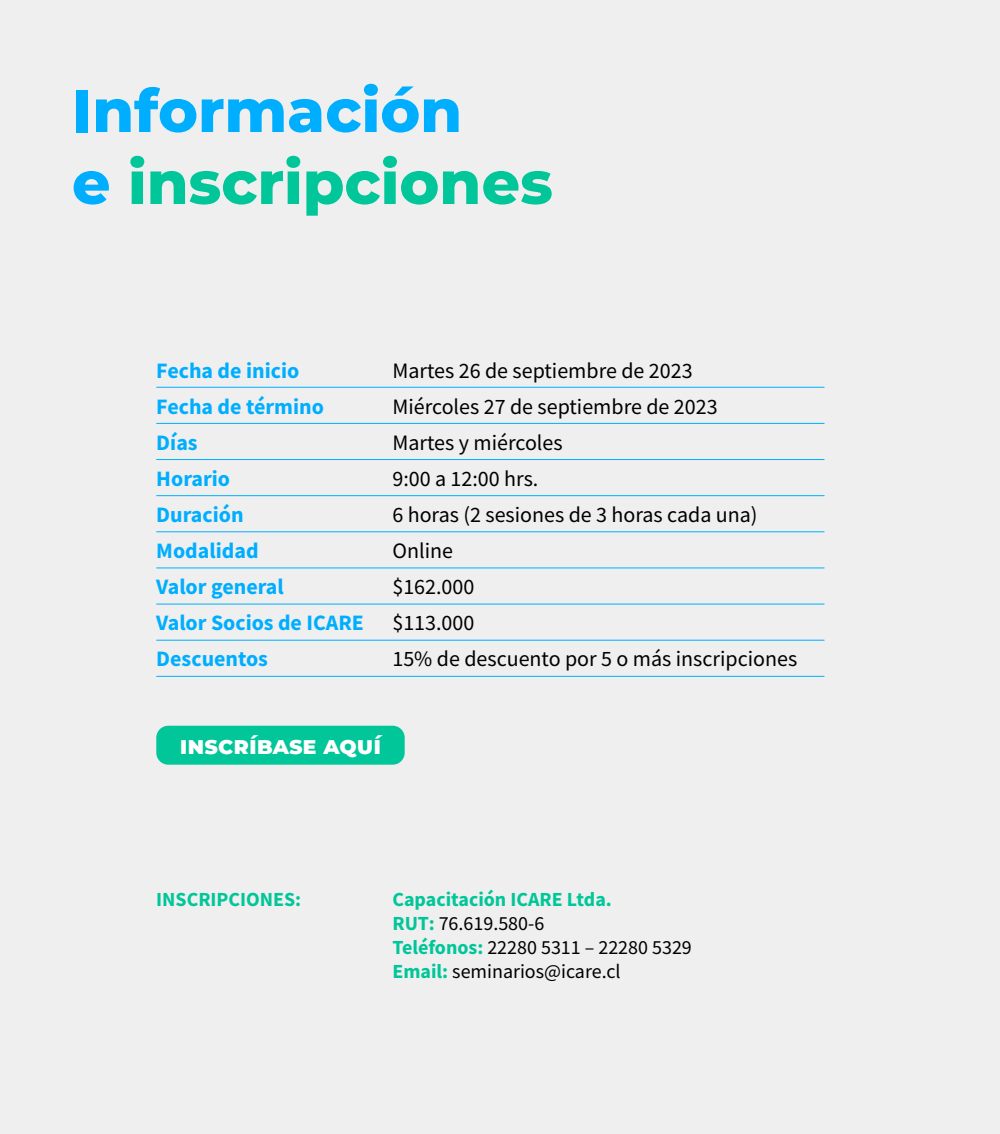
<style>
.page{position:relative;width:1000px;height:1134px;background:#efefef}
.page>*{position:absolute;margin:0;border:0;box-sizing:border-box;transform-origin:0 0}
.t1{font:800 60px/72px "Montserrat";color:#00c699}
.t2{font:800 24px "Montserrat";color:#fff}
.t3{font:22px/36px "Source Sans Pro";color:#000}
.t4{font:700 22px/36px "Source Sans Pro";color:#00aeff}
.t5{font:20px/24px "Source Sans Pro";color:#000}
.t6{font:700 20px "Source Sans Pro";color:#00c699}
.s1{color:#00aeff}
.s2{font-weight:700;color:#00c699}
</style>
<div class="page">
<hr style="left:157px;top:387px;width:667px;height:1px;background:#00aeff">
<hr style="left:157px;top:423px;width:667px;height:1px;background:#00aeff">
<hr style="left:157px;top:459px;width:667px;height:1px;background:#00aeff">
<hr style="left:157px;top:495px;width:667px;height:1px;background:#00aeff">
<hr style="left:157px;top:531px;width:667px;height:1px;background:#00aeff">
<hr style="left:157px;top:567px;width:667px;height:1px;background:#00aeff">
<hr style="left:157px;top:604px;width:667px;height:1px;background:#00aeff">
<hr style="left:157px;top:640px;width:667px;height:1px;background:#00aeff">
<hr style="left:157px;top:676px;width:667px;height:1px;background:#00aeff">
<div style="left:156px;top:726px;width:249px;height:39px;background:#00c699;border-radius:12px"></div>
<h1 class="t1" style="left:72px;top:71px;width:482px"><span class="s1">Información<br>e</span> inscripciones</h1>
<p class="t4" style="left:156px;top:352px;width:209px">Fecha de inicio<br>Fecha de término<br>Días<br>Horario<br>Duración<br>Modalidad<br>Valor general<br>Valor Socios de ICARE<br>Descuentos</p>
<p class="t3" style="left:392px;top:353px;width:406px">Martes 26 de septiembre de 2023<br>Miércoles 27 de septiembre de 2023<br>Martes y miércoles<br>9:00 a 12:00 hrs.<br>6 horas (2 sesiones de 3 horas cada una)<br>Online<br>$162.000<br>$113.000<br>15% de descuento por 5 o más inscripciones</p>
<p class="t2" style="left:180px;top:728px;width:203px">inscríbase aquí</p>
<p class="t6" style="left:156px;top:886px;width:146px">INSCRIPCIONES:</p>
<p class="t5" style="left:392px;top:887px;width:301px"><span class="s2">Capacitación ICARE Ltda.<br>RUT:</span> 76.619.580-6<br><span class="s2">Teléfonos:</span> 22280 5311 – 22280 5329<br><span class="s2">Email:</span> seminarios@icare.cl</p>
</div>
